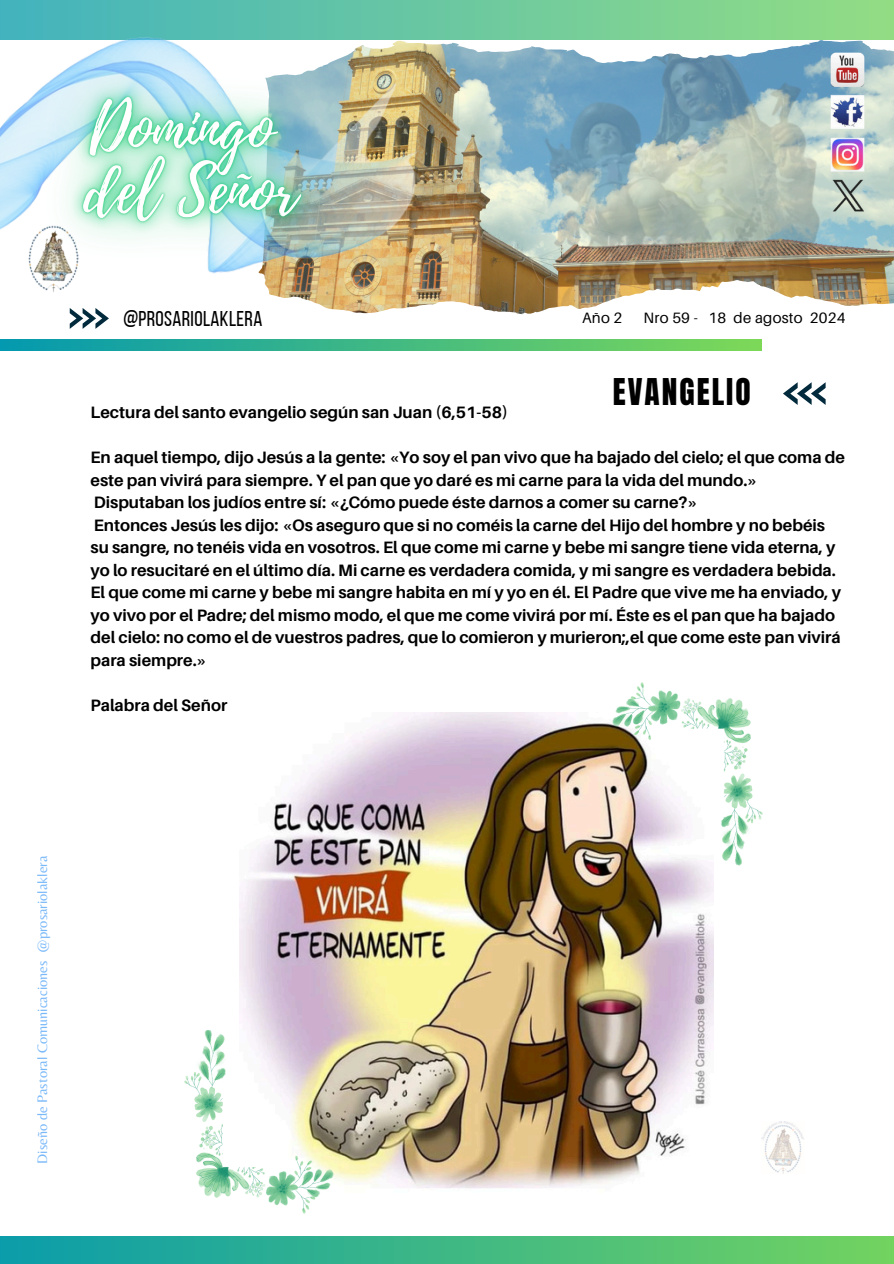
<style>
.page{position:relative;width:894px;height:1264px;background:#fff}
.page>*{position:absolute;margin:0;border:0;box-sizing:border-box;transform-origin:0 0}
.t1{font:31.35px "Anton";letter-spacing:.065em;color:#000}
.t2{font:21.3px "Bebas Neue";letter-spacing:.015em;color:#000}
.t3{font:700 16.5px/22.5px "Aileron";color:#000}
.t4{font:15px "Aileron";letter-spacing:.015em;color:#000}
.t5{font:14.4px "Belleza";color:#218af5}
</style>
<div class="page">
<svg style="left:0;top:339px;width:761px;height:11px;background:#40b883"></svg>
<svg style="left:70px;top:325px;width:31px;height:4px"></svg>
<svg style="left:387px;top:0;width:506px;height:39px;background:#7cd193"></svg>
<div style="left:0;top:1236px;width:893px;height:27px;background:linear-gradient(to right,#0b9daa,#72d35f)"></div>
<svg style="left:783px;top:382px;width:42px;height:23px"></svg>
<img style="left:408px;top:40px;width:485px;height:242px">
<img style="left:387px;top:12px;width:40px;height:266px">
<img style="left:761px;top:1121px;width:43px;height:52px">
<img style="left:239px;top:713px;width:474px;height:476px">
<img style="left:612px;top:682px;width:150px;height:184px">
<img style="left:0;top:0;width:387px;height:325px">
<img style="left:184px;top:1030px;width:149px;height:183px">
<p class="t2" style="left:123px;top:310px;width:140px">@PROSARIOLAKLERA</p>
<p class="t4" style="left:582px;top:308px;width:42px">Año 2</p>
<p class="t4" style="left:643px;top:308px;width:203px">Nro 59 - 18 de agosto 2024</p>
<h2 class="t1" style="left:612px;top:369px;width:139px">EVANGELIO</h2>
<p class="t3" style="left:90px;top:401px;width:419px">Lectura del santo evangelio según san Juan (6,51-58)</p>
<h3 class="t3" style="left:90px;top:446px;width:755px">En aquel tiempo, dijo Jesús a la gente: «Yo soy el pan vivo que ha bajado del cielo; el que coma de este pan vivirá para siempre. Y el pan que yo daré es mi carne para la vida del mundo.» Disputaban los judíos entre sí: «¿Cómo puede éste darnos a comer su carne?»<br>Entonces Jesús les dijo: «Os aseguro que si no coméis la carne del Hijo del hombre y no bebéis<br>su sangre, no tenéis vida en vosotros. El que come mi carne y bebe mi sangre tiene vida eterna, y yo lo resucitaré en el último día. Mi carne es verdadera comida, y mi sangre es verdadera bebida.<br>El que come mi carne y bebe mi sangre habita en mí y yo en él. El Padre que vive me ha enviado, y yo vivo por el Padre; del mismo modo, el que me come vivirá por mí. Éste es el pan que ha bajado del cielo: no como el de vuestros padres, que lo comieron y murieron;,el que come este pan vivirá para siempre.»</h3>
<h5 class="t3" style="left:90px;top:693px;width:138px">Palabra del Señor</h5>
<p class="t5" style="left:34px;top:1163px;width:310px;rotate:-90deg">Diseño de Pastoral Comunicaciones @prosariolaklera</p>
</div>
